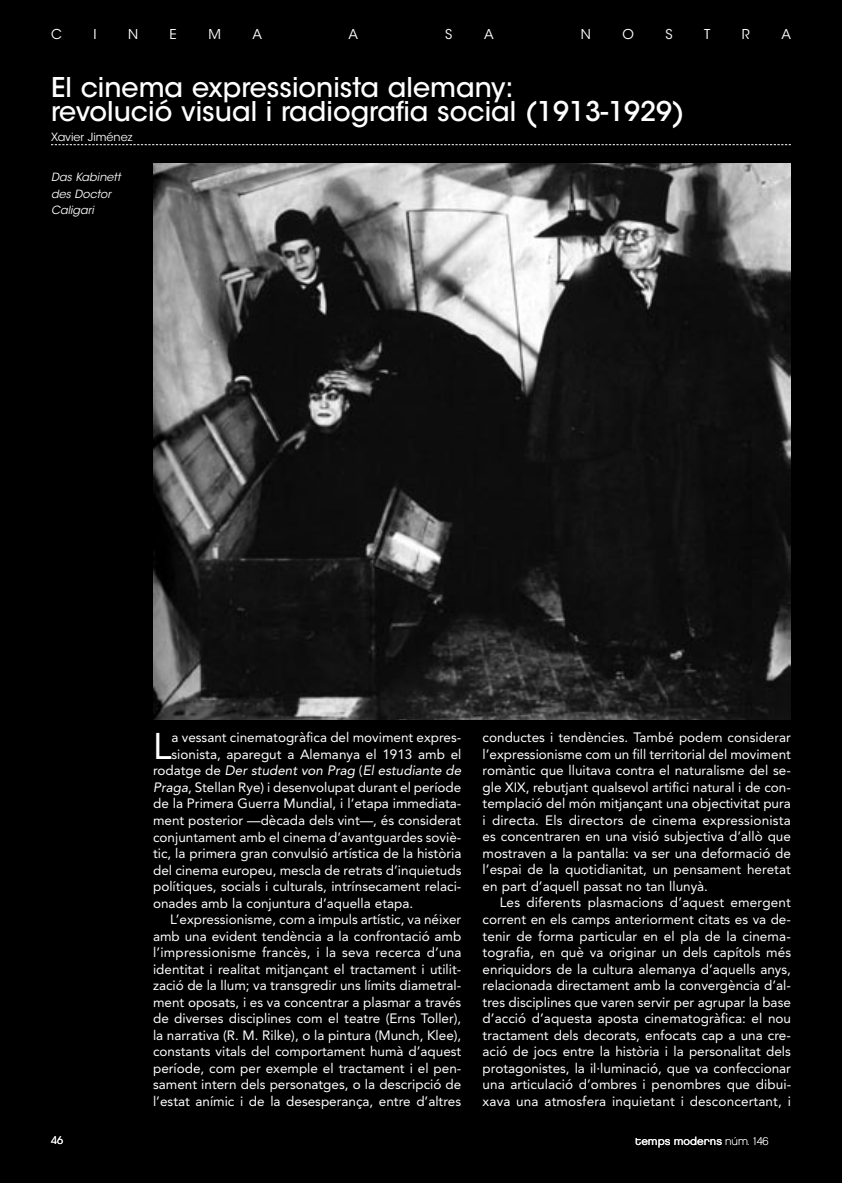
<style>
.page{position:relative;width:842px;height:1183px;background:#fff}
.page>*{position:absolute;margin:0;border:0;box-sizing:border-box;transform-origin:0 0}
.t1{font:36.75px "Avenir LT Std";color:#fff}
.t2{font:500 27px/24px "ITC Avant Garde Std";color:#fff}
.t3{font:13.5px/16.5px "Avenir LT Std";color:#fff;text-align:justify}
.t4{font:italic 13.5px "Avenir LT Std";color:#fff}
.t5{font:13.5px "ITC Avant Garde Std";color:#fff}
.t6{font:italic 11.25px/16.5px "ITC Avant Garde Std";color:#fff}
.t7{font:11.25px "Chalet London Nineteen Eighty";color:#fff}
.t8{font:11.25px "ITC Avant Garde Std";color:#fff}
.t9{font:10.5px "ITC Avant Garde Std";color:#fff}
.s1{font-style:normal}
.s2{font-style:italic}
.s3{font-family:"Chalet Paris Nineteen Eighty"}
</style>
<div class="page">
<div style="left:0;top:0;width:842px;height:1182px;background:#000"></div>
<svg style="left:51px;top:144px;width:740px;height:1px"></svg>
<img style="left:153px;top:164px;width:638px;height:555px">
<p class="t5" style="left:51px;top:26px;width:12px">C</p>
<p class="t5" style="left:93px;top:26px;width:5px">I</p>
<p class="t5" style="left:128px;top:26px;width:12px">N</p>
<p class="t5" style="left:170px;top:26px;width:9px">E</p>
<p class="t5" style="left:208px;top:26px;width:14px">M</p>
<p class="t5" style="left:252px;top:26px;width:11px">A</p>
<p class="t5" style="left:348px;top:26px;width:11px">A</p>
<p class="t5" style="left:445px;top:26px;width:9px">S</p>
<p class="t5" style="left:484px;top:26px;width:11px">A</p>
<p class="t5" style="left:581px;top:26px;width:12px">N</p>
<p class="t5" style="left:622px;top:26px;width:13px">O</p>
<p class="t5" style="left:665px;top:26px;width:9px">S</p>
<p class="t5" style="left:704px;top:26px;width:8px">T</p>
<p class="t5" style="left:742px;top:26px;width:9px">R</p>
<p class="t5" style="left:781px;top:26px;width:11px">A</p>
<h2 class="t2" style="left:51px;top:75px;width:635px">El cinema expressionista alemany:<br>revolució visual i radiografia social (1913-1929)</h2>
<p class="t8" style="left:51px;top:130px;width:83px">Xavier Jiménez</p>
<p class="t6" style="left:51px;top:169px;width:71px">Das Kabinett des Doctor<br>Caligari</p>
<h1 class="t1" style="left:153px;top:724px;width:20px">L</h1>
<p class="t3" style="left:171px;top:729px;width:291px">a vessant cinematogràfica del moviment expres-</p>
<p class="t3" style="left:171px;top:746px;width:292px">sionista, aparegut a Alemanya el 1913 amb el</p>
<p class="t4" style="left:153px;top:762px;width:310px"><span class="s1">rodatge de</span> Der student von Prag <span class="s1">(</span>El estudiante de</p>
<p class="t3" style="left:153px;top:779px;width:310px"><span class="s2">Praga</span>, Stellan Rye) i desenvolupat durant el període</p>
<p class="t3" style="left:153px;top:795px;width:310px">de la Primera Guerra Mundial, i l’etapa immediata-</p>
<p class="t3" style="left:153px;top:812px;width:310px">ment posterior —dècada dels vint—, és considerat</p>
<p class="t3" style="left:153px;top:828px;width:310px">conjuntament amb el cinema d’avantguardes soviè-</p>
<p class="t3" style="left:153px;top:845px;width:310px">tic, la primera gran convulsió artística de la història</p>
<p class="t3" style="left:153px;top:861px;width:310px">del cinema europeu, mescla de retrats d’inquietuds</p>
<p class="t3" style="left:153px;top:877px;width:310px">polítiques, socials i culturals, intrínsecament relaci-</p>
<p class="t3" style="left:153px;top:894px;width:262px">onades amb la conjuntura d’aquella etapa.</p>
<p class="t3" style="left:170px;top:910px;width:293px">L’expressionisme, com a impuls artístic, va néixer</p>
<p class="t3" style="left:153px;top:927px;width:310px">amb una evident tendència a la confrontació amb</p>
<p class="t3" style="left:153px;top:943px;width:310px">l’impressionisme francès, i la seva recerca d’una</p>
<p class="t3" style="left:153px;top:960px;width:310px">identitat i realitat mitjançant el tractament i utilit-</p>
<p class="t3" style="left:153px;top:976px;width:310px">zació de la llum; va transgredir uns límits diametral-</p>
<p class="t3" style="left:153px;top:993px;width:310px">ment oposats, i es va concentrar a plasmar a través</p>
<p class="t3" style="left:153px;top:1009px;width:310px">de diverses disciplines com el teatre (Erns Toller),</p>
<p class="t3" style="left:153px;top:1026px;width:310px">la narrativa (R. M. Rilke), o la pintura (Munch, Klee),</p>
<p class="t3" style="left:153px;top:1042px;width:310px">constants vitals del comportament humà d’aquest</p>
<p class="t3" style="left:153px;top:1059px;width:310px">període, com per exemple el tractament i el pen-</p>
<p class="t3" style="left:153px;top:1075px;width:310px">sament intern dels personatges, o la descripció de</p>
<p class="t3" style="left:153px;top:1092px;width:310px">l’estat anímic i de la desesperança, entre d’altres</p>
<p class="t3" style="left:483px;top:729px;width:310px">conductes i tendències. També podem considerar l’expressionisme com un fill territorial del moviment romàntic que lluitava contra el naturalisme del se&shy;gle XIX, rebutjant qualsevol artifici natural i de con&shy;templació del món mitjançant una objectivitat pura i directa. Els directors de cinema expressionista es concentraren en una visió subjectiva d’allò que mostraven a la pantalla: va ser una deformació de l’espai de la quotidianitat, un pensament heretat en part d’aquell passat no tan llunyà.</p>
<p class="t3" style="left:483px;top:894px;width:310px;text-indent:17px">Les diferents plasmacions d’aquest emergent corrent en els camps anteriorment citats es va de&shy;tenir de forma particular en el pla de la cinema&shy;tografia, en què va originar un dels capítols més enriquidors de la cultura alemanya d’aquells anys, relacionada directament amb la convergència d’al&shy;tres disciplines que varen servir per agrupar la base d’acció d’aquesta aposta cinematogràfica: el nou tractament dels decorats, enfocats cap a una cre&shy;ació de jocs entre la història i la personalitat dels protagonistes, la il·luminació, que va confeccionar una articulació d’ombres i penombres que dibui&shy;xava una atmosfera inquietant i desconcertant, i</p>
<p class="t9" style="left:51px;top:1133px;width:14px">46</p>
<p class="t7" style="left:635px;top:1133px;width:135px">temps moderns <span class="s3">núm. 146</span></p>
</div>
